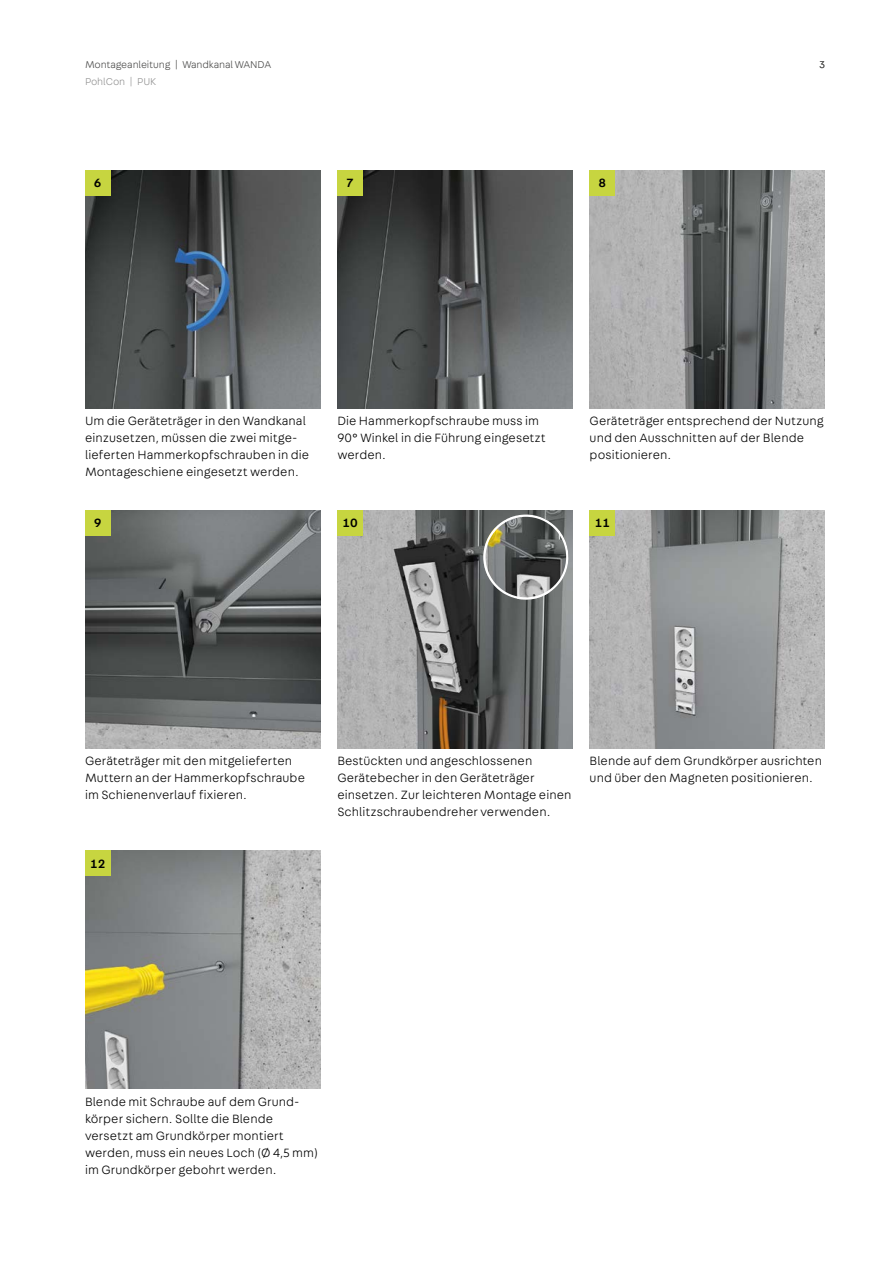
<style>
.page{position:relative;width:893px;height:1263px;background:#fff}
.page>*{position:absolute;margin:0;border:0;box-sizing:border-box;transform-origin:0 0}
.t1{font:300 12.75px/17px "Fabriga";letter-spacing:.005em;color:#000}
.t2{font:500 12.75px "Fabriga";color:#000}
.t3{font:300 10.5px "Fabriga";letter-spacing:-.01em;color:#4a4a49}
.t4{font:300 10.5px "Fabriga";letter-spacing:-.01em;color:#929292}
</style>
<div class="page">
<img style="left:85px;top:850px;width:235px;height:239px">
<img style="left:590px;top:510px;width:235px;height:238px">
<img style="left:337px;top:510px;width:236px;height:238px">
<img style="left:85px;top:510px;width:235px;height:238px">
<img style="left:590px;top:170px;width:235px;height:238px">
<img style="left:85px;top:170px;width:235px;height:238px">
<img style="left:337px;top:170px;width:236px;height:238px">
<img style="left:483px;top:514px;width:85px;height:86px;border-radius:43px">
<div style="left:483px;top:514px;width:85px;height:86px;border:2px solid #fff;border-radius:50%"></div>
<div style="left:85px;top:170px;width:26px;height:26px;background:#c7d540"></div>
<div style="left:337px;top:170px;width:26px;height:26px;background:#c7d540"></div>
<div style="left:590px;top:170px;width:25px;height:26px;background:#c7d540"></div>
<div style="left:85px;top:510px;width:26px;height:26px;background:#c7d540"></div>
<div style="left:337px;top:510px;width:26px;height:26px;background:#c7d540"></div>
<div style="left:590px;top:510px;width:25px;height:26px;background:#c7d540"></div>
<div style="left:85px;top:850px;width:26px;height:26px;background:#c7d540"></div>
<p class="t3" style="left:85px;top:58px;width:188px">Montageanleitung | Wandkanal WANDA</p>
<p class="t4" style="left:85px;top:75px;width:73px">PohlCon | PUK</p>
<p class="t2" style="left:94px;top:174px;width:9px">6</p>
<p class="t2" style="left:346px;top:174px;width:9px">7</p>
<p class="t2" style="left:599px;top:174px;width:9px">8</p>
<p class="t3" style="left:819px;top:58px;width:7px">3</p>
<p class="t1" style="left:85px;top:412px;width:226px">Um die Geräteträger in den Wandkanal einzusetzen, müssen die zwei mitge&shy;lieferten Hammerkopfschrauben in die Montageschiene eingesetzt werden.</p>
<p class="t1" style="left:337px;top:412px;width:210px">Die Hammerkopfschraube muss im<br>90° Winkel in die Führung eingesetzt werden.</p>
<p class="t1" style="left:590px;top:412px;width:236px">Geräteträger entsprechend der Nutzung und den Ausschnitten auf der Blende positionieren.</p>
<p class="t2" style="left:94px;top:514px;width:9px">9</p>
<p class="t2" style="left:342px;top:514px;width:17px">10</p>
<p class="t2" style="left:595px;top:514px;width:17px">11</p>
<p class="t1" style="left:85px;top:752px;width:222px">Geräteträger mit den mitgelieferten<br>Muttern an der Hammerkopfschraube im Schienenverlauf fixieren.</p>
<p class="t2" style="left:90px;top:855px;width:17px">12</p>
<p class="t1" style="left:337px;top:752px;width:236px">Bestückten und angeschlossenen Gerätebecher in den Geräteträger einsetzen. Zur leichteren Montage einen Schlitzschraubendreher verwenden.</p>
<p class="t1" style="left:590px;top:752px;width:234px">Blende auf dem Grundkörper ausrichten und über den Magneten positionieren.</p>
<p class="t1" style="left:85px;top:1092px;width:234px">Blende mit Schraube auf dem Grund&shy;körper sichern. Sollte die Blende versetzt am Grundkörper montiert werden, muss ein neues Loch (Ø 4,5 mm) im Grundkörper gebohrt werden.</p>
</div>
